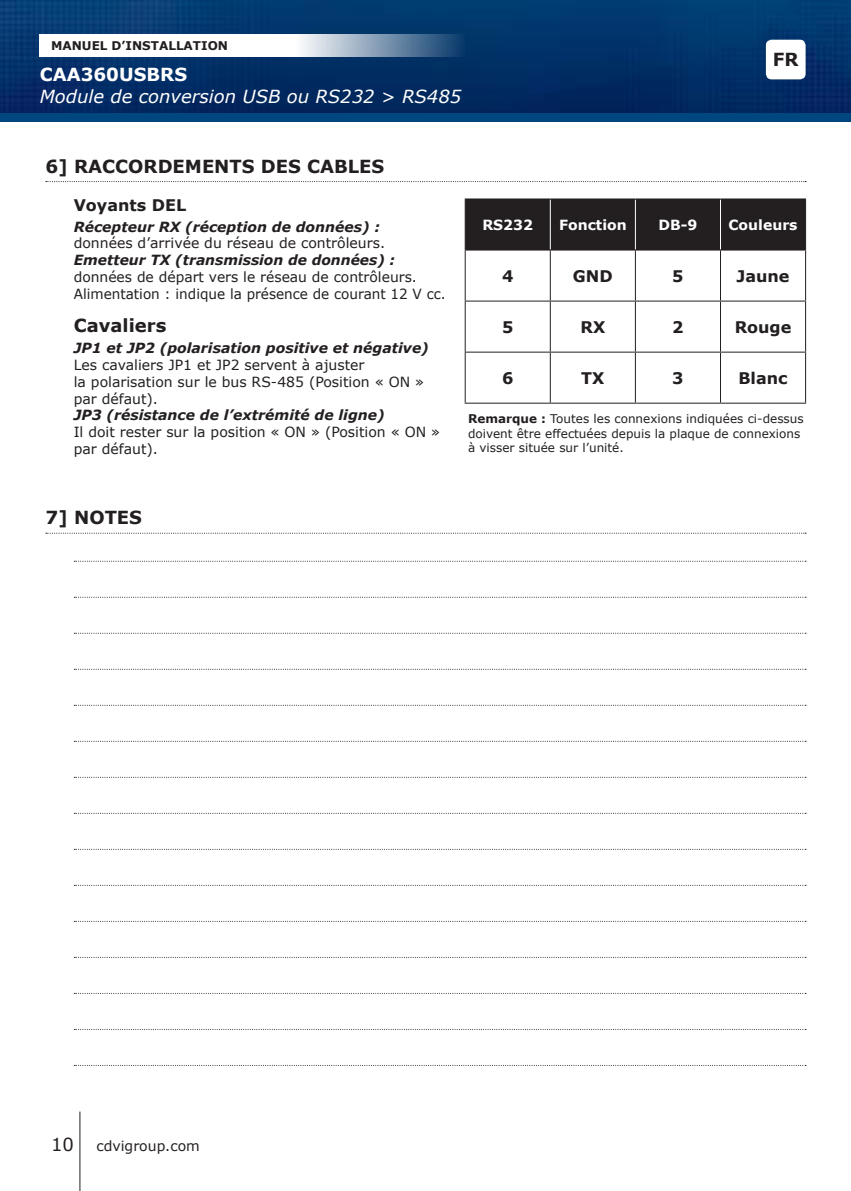
<style>
.page{position:relative;width:851px;height:1191px;background:#fff}
.page>*{position:absolute;margin:0;border:0;box-sizing:border-box;transform-origin:0 0}
.t1{font:700 18px "Verdana";color:#231f20}
.t2{font:italic 18px "Verdana";color:#fff}
.t3{font:700 18px "Verdana";color:#fff}
.t4{font:700 16px "Verdana";color:#231f20}
.t5{font:14px/16.8px "Verdana";color:#231f20}
.t6{font:italic 700 14px "Verdana";color:#231f20}
.t7{font:700 14px "Verdana";color:#fff}
.t8{font:12px/14.4px "Verdana";color:#231f20}
.t9{font:700 12px "Verdana";color:#231f20}
.s1{font-weight:700}
.s2{font-size:18px}
</style>
<div class="page">
<hr style="left:79px;top:1111px;width:1px;height:80px;background:#231f20">
<svg style="left:46px;top:533px;width:760px;height:1px"></svg>
<svg style="left:46px;top:181px;width:760px;height:1px"></svg>
<div style="left:465px;top:199px;width:340px;height:50px;background:#231f20"></div>
<hr style="left:549px;top:199px;width:1px;height:50px;background:#fff">
<hr style="left:634px;top:199px;width:1px;height:50px;background:#fff">
<hr style="left:720px;top:199px;width:1px;height:50px;background:#fff">
<hr style="left:464px;top:250px;width:1px;height:50px;background:#231f20">
<hr style="left:549px;top:250px;width:1px;height:50px;background:#231f20">
<hr style="left:634px;top:250px;width:1px;height:50px;background:#231f20">
<hr style="left:720px;top:250px;width:1px;height:50px;background:#231f20">
<hr style="left:805px;top:250px;width:1px;height:50px;background:#231f20">
<hr style="left:464px;top:300px;width:86px;height:1px;background:#231f20">
<hr style="left:464px;top:301px;width:1px;height:50px;background:#231f20">
<hr style="left:550px;top:300px;width:85px;height:1px;background:#231f20">
<hr style="left:549px;top:301px;width:1px;height:50px;background:#231f20">
<hr style="left:635px;top:300px;width:85px;height:1px;background:#231f20">
<hr style="left:634px;top:301px;width:1px;height:50px;background:#231f20">
<hr style="left:720px;top:300px;width:86px;height:1px;background:#231f20">
<hr style="left:720px;top:301px;width:1px;height:50px;background:#231f20">
<hr style="left:805px;top:301px;width:1px;height:50px;background:#231f20">
<hr style="left:464px;top:351px;width:86px;height:1px;background:#231f20">
<hr style="left:464px;top:352px;width:1px;height:51px;background:#231f20">
<hr style="left:550px;top:351px;width:85px;height:1px;background:#231f20">
<hr style="left:549px;top:352px;width:1px;height:51px;background:#231f20">
<hr style="left:635px;top:351px;width:85px;height:1px;background:#231f20">
<hr style="left:634px;top:352px;width:1px;height:51px;background:#231f20">
<hr style="left:720px;top:351px;width:86px;height:1px;background:#231f20">
<hr style="left:720px;top:352px;width:1px;height:51px;background:#231f20">
<hr style="left:805px;top:352px;width:1px;height:51px;background:#231f20">
<hr style="left:464px;top:403px;width:86px;height:1px;background:#231f20">
<hr style="left:550px;top:403px;width:85px;height:1px;background:#231f20">
<hr style="left:635px;top:403px;width:85px;height:1px;background:#231f20">
<hr style="left:720px;top:403px;width:86px;height:1px;background:#231f20">
<hr style="left:464px;top:198px;width:86px;height:1px;background:#231f20">
<hr style="left:464px;top:199px;width:1px;height:50px;background:#231f20">
<hr style="left:550px;top:198px;width:85px;height:1px;background:#231f20">
<hr style="left:635px;top:198px;width:85px;height:1px;background:#231f20">
<hr style="left:720px;top:198px;width:86px;height:1px;background:#231f20">
<hr style="left:805px;top:199px;width:1px;height:50px;background:#231f20">
<hr style="left:464px;top:249px;width:86px;height:1px;background:#231f20">
<hr style="left:550px;top:249px;width:85px;height:1px;background:#231f20">
<hr style="left:635px;top:249px;width:85px;height:1px;background:#231f20">
<hr style="left:720px;top:249px;width:86px;height:1px;background:#231f20">
<svg style="left:74px;top:561px;width:732px;height:1px"></svg>
<svg style="left:74px;top:597px;width:732px;height:1px"></svg>
<svg style="left:74px;top:633px;width:732px;height:1px"></svg>
<svg style="left:74px;top:669px;width:732px;height:1px"></svg>
<svg style="left:74px;top:705px;width:732px;height:1px"></svg>
<svg style="left:74px;top:741px;width:732px;height:1px"></svg>
<svg style="left:74px;top:777px;width:732px;height:1px"></svg>
<svg style="left:74px;top:813px;width:732px;height:1px"></svg>
<svg style="left:74px;top:849px;width:732px;height:1px"></svg>
<svg style="left:74px;top:885px;width:732px;height:1px"></svg>
<svg style="left:74px;top:921px;width:732px;height:1px"></svg>
<svg style="left:74px;top:957px;width:732px;height:1px"></svg>
<svg style="left:74px;top:993px;width:732px;height:1px"></svg>
<svg style="left:74px;top:1029px;width:732px;height:1px"></svg>
<svg style="left:74px;top:1065px;width:732px;height:1px"></svg>
<img style="left:0;top:0;width:850px;height:113px">
<div style="left:0;top:113px;width:850px;height:9px;background:#00467f"></div>
<svg style="left:40px;top:34px;width:425px;height:23px"></svg>
<div style="left:765px;top:40px;width:40px;height:39px;background:#fff;border-radius:6px"></div>
<p class="t9" style="left:51px;top:37px;width:178px">MANUEL D’INSTALLATION</p>
<p class="t3" style="left:40px;top:62px;width:149px">CAA360USBRS</p>
<p class="t2" style="left:40px;top:84px;width:423px">Module de conversion USB ou RS232 &gt; RS485</p>
<p class="t1" style="left:772px;top:47px;width:27px">FR</p>
<p class="t1" style="left:45px;top:153px;width:340px">6] RACCORDEMENTS DES CABLES</p>
<p class="t4" style="left:74px;top:194px;width:114px">Voyants DEL</p>
<p class="t6" style="left:74px;top:216px;width:308px">Récepteur RX (réception de données) :</p>
<p class="t5" style="left:74px;top:235px;width:313px">données d’arrivée du réseau de contrôleurs.</p>
<p class="t6" style="left:74px;top:250px;width:323px">Emetteur TX (transmission de données) :</p>
<p class="t5" style="left:74px;top:268px;width:373px">données de départ vers le réseau de contrôleurs.<br>Alimentation : indique la présence de courant 12 V cc.</p>
<p class="t1" style="left:74px;top:313px;width:94px">Cavaliers</p>
<p class="t6" style="left:74px;top:338px;width:356px">JP1 et JP2 (polarisation positive et négative)</p>
<p class="t5" style="left:74px;top:356px;width:352px">Les cavaliers JP1 et JP2 servent à ajuster<br>la polarisation sur le bus RS-485 (Position « ON » par défaut).</p>
<p class="t6" style="left:74px;top:405px;width:312px">JP3 (résistance de l’extrémité de ligne)</p>
<p class="t5" style="left:74px;top:423px;width:368px">Il doit rester sur la position « ON » (Position « ON » par défaut).</p>
<p class="t1" style="left:45px;top:505px;width:98px">7] NOTES</p>
<p class="t7" style="left:482px;top:215px;width:52px">RS232</p>
<p class="t7" style="left:559px;top:215px;width:69px">Fonction</p>
<p class="t7" style="left:658px;top:215px;width:40px">DB-9</p>
<p class="t7" style="left:728px;top:215px;width:71px">Couleurs</p>
<p class="t4" style="left:502px;top:264px;width:13px">4</p>
<p class="t4" style="left:573px;top:264px;width:41px">GND</p>
<p class="t4" style="left:672px;top:264px;width:13px">5</p>
<p class="t4" style="left:736px;top:264px;width:54px">Jaune</p>
<p class="t4" style="left:502px;top:315px;width:13px">5</p>
<p class="t4" style="left:580px;top:315px;width:26px">RX</p>
<p class="t4" style="left:672px;top:315px;width:13px">2</p>
<p class="t4" style="left:734px;top:315px;width:58px">Rouge</p>
<p class="t4" style="left:502px;top:366px;width:13px">6</p>
<p class="t4" style="left:581px;top:366px;width:25px">TX</p>
<p class="t4" style="left:672px;top:366px;width:13px">3</p>
<p class="t4" style="left:738px;top:366px;width:51px">Blanc</p>
<p class="t8" style="left:468px;top:411px;width:337px"><span class="s1">Remarque :</span> Toutes les connexions indiquées ci-dessus doivent être effectuées depuis la plaque de connexions à visser située sur l’unité.</p>
<p class="t5" style="left:51px;top:1137px;width:150px"><span class="s2">10</span> cdvigroup.com</p>
</div>
